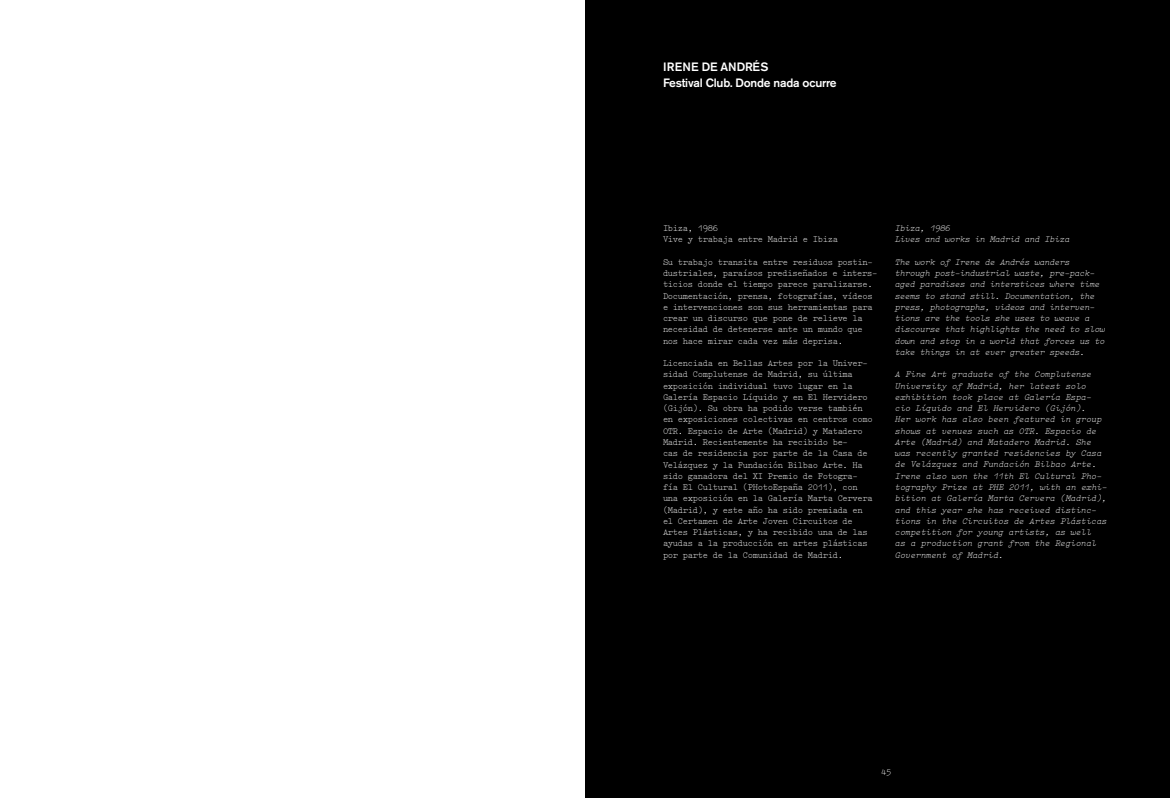
<style>
.page{position:relative;width:1170px;height:798px;background:#fff}
.page>*{position:absolute;margin:0;border:0;box-sizing:border-box;transform-origin:0 0}
.t1{font:500 12px/15.5px "Akzidenz Grotesk Pro";letter-spacing:-.02em;color:#fff}
.t2{font:8.75px/11.2px "Elementa";letter-spacing:-.04em;color:#fff}
.t3{font:italic 8.75px/11.2px "Elementa";letter-spacing:-.02em;color:#fff}
.t4{font:italic 8.75px/11.2px "Elementa";letter-spacing:-.04em;color:#fff}
</style>
<div class="page">
<div style="left:585px;top:0;width:584px;height:797px;background:#000"></div>
<h1 class="t1" style="left:663px;top:59px;width:175px">IRENE DE ANDRÉS<br>Festival Club. Donde nada ocurre</h1>
<p class="t2" style="left:663px;top:222px;width:176px">Ibiza, 1986<br>Vive y trabaja entre Madrid e Ibiza</p>
<p class="t2" style="left:663px;top:256px;width:216px">Su trabajo transita entre residuos postin&shy;dustriales, paraísos prediseñados e inters&shy;ticios donde el tiempo parece paralizarse.<br>Documentación, prensa, fotografías, vídeos e intervenciones son sus herramientas para crear un discurso que pone de relieve la necesidad de detenerse ante un mundo que nos hace mirar cada vez más deprisa.</p>
<p class="t2" style="left:663px;top:357px;width:211px">Licenciada en Bellas Artes por la Univer&shy;sidad Complutense de Madrid, su última exposición individual tuvo lugar en la Galería Espacio Líquido y en El Hervidero (Gijón). Su obra ha podido verse también en exposiciones colectivas en centros como OTR. Espacio de Arte (Madrid) y Matadero Madrid. Recientemente ha recibido be-<br>cas de residencia por parte de la Casa de Velázquez y la Fundación Bilbao Arte. Ha sido ganadora del XI Premio de Fotogra&shy;fía El Cultural (PHotoEspaña 2011), con una exposición en la Galería Marta Cervera (Madrid), y este año ha sido premiada en el Certamen de Arte Joven Circuitos de Artes Plásticas, y ha recibido una de las ayudas a la producción en artes plásticas por parte de la Comunidad de Madrid.</p>
<p class="t4" style="left:895px;top:222px;width:176px">Ibiza, 1986<br>Lives and works in Madrid and Ibiza</p>
<p class="t4" style="left:895px;top:256px;width:211px">The work of Irene de Andrés wanders through post-industrial waste, pre-pack&shy;aged paradises and interstices where time seems to stand still. Documentation, the press, photographs, videos and interven&shy;tions are the tools she uses to weave a discourse that highlights the need to slow down and stop in a world that forces us to take things in at ever greater speeds.</p>
<p class="t3" style="left:895px;top:368px;width:214px">A Fine Art graduate of the Complutense University of Madrid, her latest solo exhibition took place at Galería Espa&shy;cio Líquido and El Hervidero (Gijón).<br>Her work has also been featured in group shows at venues such as OTR. Espacio de Arte (Madrid) and Matadero Madrid. She was recently granted residencies by Casa de Velázquez and Fundación Bilbao Arte.<br>Irene also won the 11th El Cultural Pho&shy;tography Prize at PHE 2011, with an exhi&shy;bition at Galería Marta Cervera (Madrid), and this year she has received distinc&shy;tions in the Circuitos de Artes Plásticas competition for young artists, as well<br>as a production grant from the Regional Government of Madrid.</p>
<p class="t2" style="left:881px;top:766px;width:12px">45</p>
</div>
